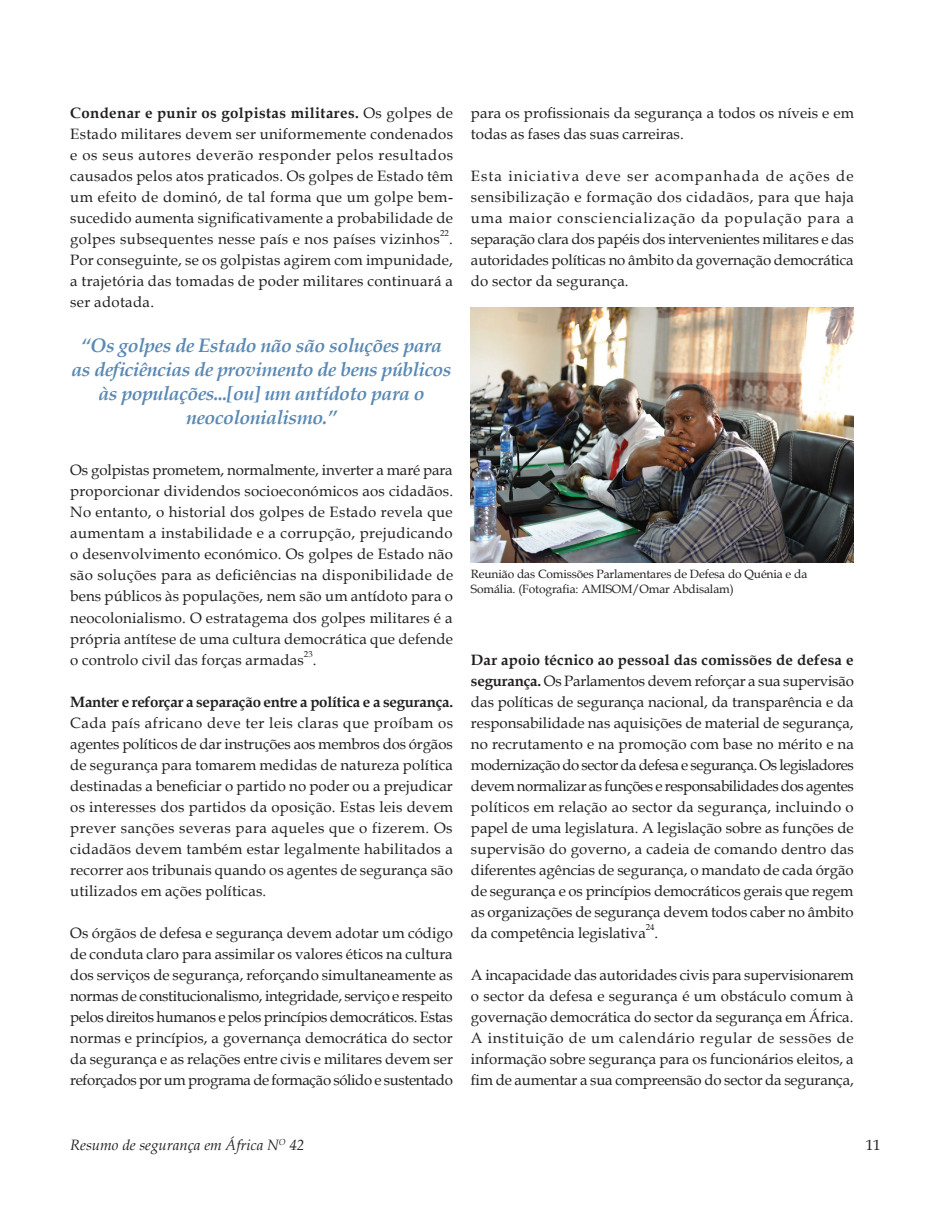
<style>
.page{position:relative;width:951px;height:1221px;background:#fff}
.page>*{position:absolute;margin:0;border:0;box-sizing:border-box;transform-origin:0 0}
.t1{font:italic 700 19.5px/24px "Book Antiqua";letter-spacing:-.025em;color:#5989b4;text-align:center}
.t2{font:15px/21px "Book Antiqua";letter-spacing:.005em;color:#231f20;text-align:justify}
.t3{font:700 15px "Book Antiqua";letter-spacing:-.015em;color:#231f20}
.t4{font:italic 15px "Book Antiqua";color:#231f20}
.t5{font:12px/15px "Book Antiqua";letter-spacing:-.01em;color:#231f20}
.t6{font:8.7px "Book Antiqua";color:#231f20}
.s1{font-weight:700}
</style>
<div class="page">
<img style="left:471px;top:307px;width:382px;height:256px">
<p class="t2" style="left:70px;top:102px;width:384px"><span class="s1">Condenar e punir os golpistas militares.</span> Os golpes de Estado militares devem ser uniformemente condenados e os seus autores deverão responder pelos resultados causados pelos atos praticados. Os golpes de Estado têm um efeito de dominó, de tal forma que um golpe bem&shy;sucedido aumenta significativamente a probabilidade de golpes subsequentes nesse país e nos países vizinhos</p>
<p class="t6" style="left:440px;top:227px;width:10px">22</p>
<p class="t2" style="left:70px;top:228px;width:384px;text-indent:379px">.<br>Por conseguinte, se os golpistas agirem com impunidade, a trajetória das tomadas de poder militares continuará a ser adotada.</p>
<h1 class="t1" style="left:72px;top:333px;width:381px">“Os golpes de Estado não são soluções para as deficiências de provimento de bens públicos às populações...[ou] um antídoto para o neocolonialismo.”</h1>
<p class="t2" style="left:70px;top:459px;width:384px">Os golpistas prometem, normalmente, inverter a maré para proporcionar dividendos socioeconómicos aos cidadãos.<br>No entanto, o historial dos golpes de Estado revela que aumentam a instabilidade e a corrupção, prejudicando o desenvolvimento económico. Os golpes de Estado não são soluções para as deficiências na disponibilidade de bens públicos às populações, nem são um antídoto para o neocolonialismo. O estratagema dos golpes militares é a própria antítese de uma cultura democrática que defende o controlo civil das forças armadas</p>
<p class="t6" style="left:304px;top:647px;width:10px">23</p>
<p class="t2" style="left:313px;top:648px;width:5px">.</p>
<p class="t3" style="left:70px;top:691px;width:384px">Manter e reforçar a separação entre a política e a segurança.</p>
<p class="t2" style="left:70px;top:711px;width:384px">Cada país africano deve ter leis claras que proíbam os agentes políticos de dar instruções aos membros dos órgãos de segurança para tomarem medidas de natureza política destinadas a beneficiar o partido no poder ou a prejudicar os interesses dos partidos da oposição. Estas leis devem prever sanções severas para aqueles que o fizerem. Os cidadãos devem também estar legalmente habilitados a recorrer aos tribunais quando os agentes de segurança são utilizados em ações políticas.</p>
<p class="t2" style="left:70px;top:921px;width:384px">Os órgãos de defesa e segurança devem adotar um código de conduta claro para assimilar os valores éticos na cultura dos serviços de segurança, reforçando simultaneamente as normas de constitucionalismo, integridade, serviço e respeito pelos direitos humanos e pelos princípios democráticos. Estas normas e princípios, a governança democrática do sector da segurança e as relações entre civis e militares devem ser reforçados por um programa de formação sólido e sustentado</p>
<p class="t2" style="left:471px;top:102px;width:384px">para os profissionais da segurança a todos os níveis e em todas as fases das suas carreiras.</p>
<p class="t2" style="left:471px;top:165px;width:384px">Esta iniciativa deve ser acompanhada de ações de sensibilização e formação dos cidadãos, para que haja uma maior consciencialização da população para a separação clara dos papéis dos intervenientes militares e das autoridades políticas no âmbito da governação democrática do sector da segurança.</p>
<p class="t5" style="left:471px;top:566px;width:338px">Reunião das Comissões Parlamentares de Defesa do Quénia e da<br>Somália. (Fotografia: AMISOM/Omar Abdisalam)</p>
<p class="t2" style="left:471px;top:648px;width:384px"><span class="s1">Dar apoio técnico ao pessoal das comissões de defesa e segurança.</span> Os Parlamentos devem reforçar a sua supervisão das políticas de segurança nacional, da transparência e da responsabilidade nas aquisições de material de segurança, no recrutamento e na promoção com base no mérito e na modernização do sector da defesa e segurança. Os legisladores devem normalizar as funções e responsabilidades dos agentes políticos em relação ao sector da segurança, incluindo o papel de uma legislatura. A legislação sobre as funções de supervisão do governo, a cadeia de comando dentro das diferentes agências de segurança, o mandato de cada órgão de segurança e os princípios democráticos gerais que regem as organizações de segurança devem todos caber no âmbito da competência legislativa</p>
<p class="t6" style="left:645px;top:920px;width:10px">24</p>
<p class="t2" style="left:654px;top:921px;width:5px">.</p>
<p class="t2" style="left:471px;top:963px;width:384px">A incapacidade das autoridades civis para supervisionarem o sector da defesa e segurança é um obstáculo comum à governação democrática do sector da segurança em África.<br>A instituição de um calendário regular de sessões de informação sobre segurança para os funcionários eleitos, a fim de aumentar a sua compreensão do sector da segurança,</p>
<p class="t4" style="left:70px;top:1133px;width:236px">Resumo de segurança em África N<sup>O</sup> 42</p>
<p class="t2" style="left:865px;top:1134px;width:16px">11</p>
</div>
